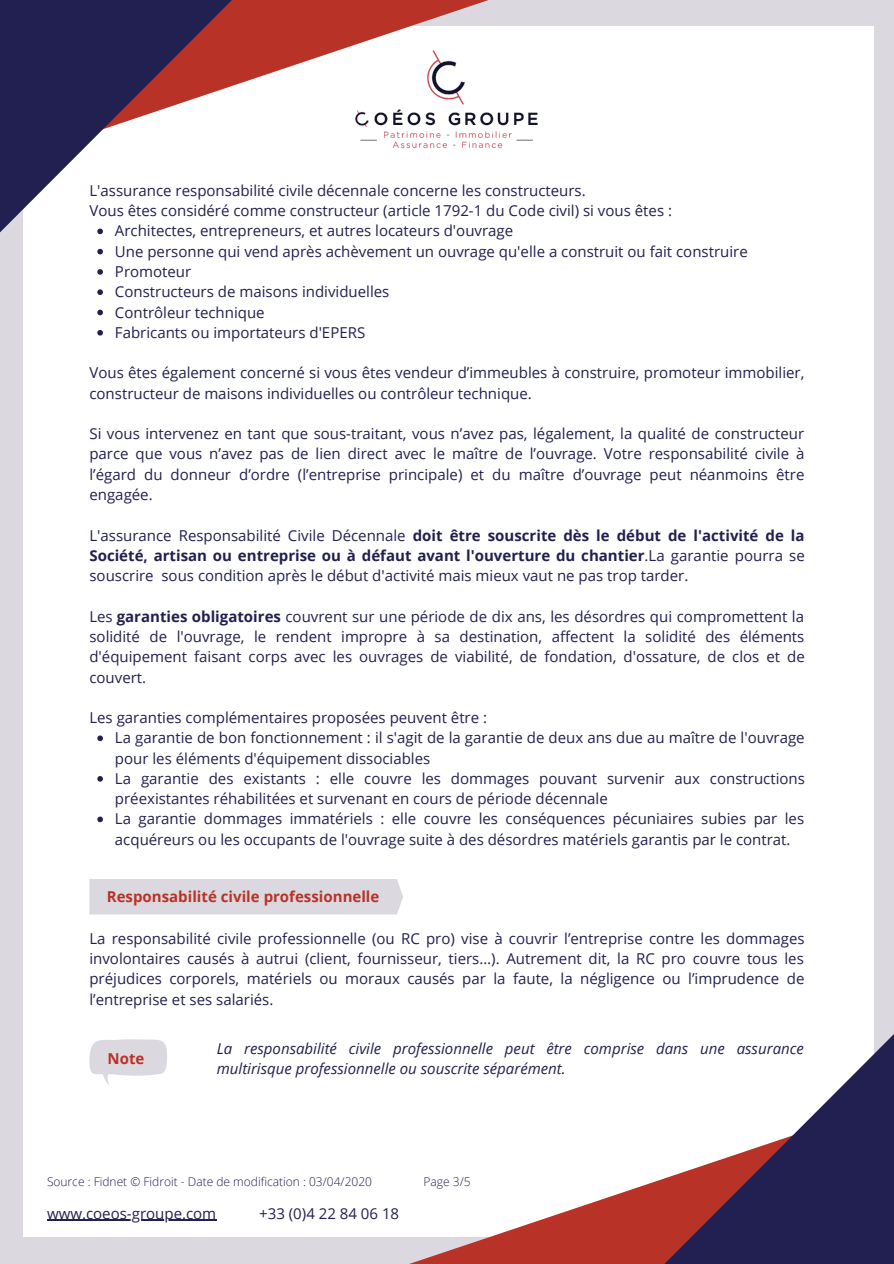
<style>
.page{position:relative;width:894px;height:1264px;background:#fff}
.page>*{position:absolute;margin:0;border:0;box-sizing:border-box;transform-origin:0 0}
.t1{font:15px/20.2px "Open Sans";color:#222050}
.t2{font:italic 15px/20.2px "Open Sans";color:#222050}
.t3{font:700 15px "Open Sans";color:#b93228}
.t4{font:300 12px "Open Sans";color:#222050}
.s1{font-weight:700}
</style>
<div class="page">
<div style="left:0;top:0;width:893px;height:1263px;background:#dbd9df"></div>
<div style="left:23px;top:26px;width:850px;height:1210px;background:#fff"></div>
<svg style="left:98px;top:0;width:391px;height:336px"></svg>
<svg style="left:0;top:0;width:243px;height:236px"></svg>
<svg style="left:406px;top:862px;width:468px;height:401px"></svg>
<svg style="left:652px;top:1028px;width:241px;height:235px"></svg>
<svg style="left:97px;top:228px;width:6px;height:6px"></svg>
<svg style="left:97px;top:249px;width:6px;height:5px"></svg>
<svg style="left:97px;top:269px;width:6px;height:6px"></svg>
<svg style="left:97px;top:289px;width:6px;height:6px"></svg>
<svg style="left:97px;top:310px;width:6px;height:5px"></svg>
<svg style="left:97px;top:330px;width:6px;height:5px"></svg>
<svg style="left:97px;top:735px;width:6px;height:6px"></svg>
<svg style="left:97px;top:776px;width:6px;height:5px"></svg>
<svg style="left:97px;top:816px;width:6px;height:6px"></svg>
<div style="left:89px;top:879px;width:314px;height:35px;background:#dbd9df"></div>
<hr style="left:47px;top:1219px;width:169px;height:1px;background:#222050">
<svg style="left:89px;top:1039px;width:78px;height:46px"></svg>
<img style="left:350px;top:50px;width:188px;height:101px">
<p class="t1" style="left:89px;top:180px;width:584px">L'assurance responsabilité civile décennale concerne les constructeurs.<br>Vous êtes considéré comme constructeur (article 1792-1 du Code civil) si vous êtes :</p>
<p class="t1" style="left:115px;top:220px;width:634px">Architectes, entrepreneurs, et autres locateurs d'ouvrage<br>Une personne qui vend après achèvement un ouvrage qu'elle a construit ou fait construire Promoteur<br>Constructeurs de maisons individuelles<br>Contrôleur technique<br>Fabricants ou importateurs d'EPERS</p>
<p class="t1" style="left:89px;top:362px;width:716px">Vous êtes également concerné si vous êtes vendeur d’immeubles à construire, promoteur immobilier, constructeur de maisons individuelles ou contrôleur technique.</p>
<p class="t1" style="left:89px;top:423px;width:716px;text-align:justify">Si vous intervenez en tant que sous-traitant, vous n’avez pas, légalement, la qualité de constructeur parce que vous n’avez pas de lien direct avec le maître de l’ouvrage. Votre responsabilité civile à l’égard du donneur d’ordre (l’entreprise principale) et du maître d’ouvrage peut néanmoins être engagée.</p>
<p class="t1" style="left:89px;top:524px;width:716px;text-align:justify">L'assurance Responsabilité Civile Décennale <span class="s1">doit être souscrite dès le début de l'activité de la Société, artisan ou entreprise ou à défaut avant l'ouverture du chantier</span>.La garantie pourra se souscrire sous condition après le début d'activité mais mieux vaut ne pas trop tarder.</p>
<p class="t1" style="left:89px;top:605px;width:716px;text-align:justify">Les <span class="s1">garanties obligatoires</span> couvrent sur une période de dix ans, les désordres qui compromettent la solidité de l'ouvrage, le rendent impropre à sa destination, affectent la solidité des éléments d'équipement faisant corps avec les ouvrages de viabilité, de fondation, d'ossature, de clos et de couvert.</p>
<p class="t1" style="left:89px;top:707px;width:399px">Les garanties complémentaires proposées peuvent être :</p>
<p class="t1" style="left:115px;top:727px;width:691px">La garantie de bon fonctionnement : il s'agit de la garantie de deux ans due au maître de l'ouvrage pour les éléments d'équipement dissociables<br>La garantie des existants : elle couvre les dommages pouvant survenir aux constructions préexistantes réhabilitées et survenant en cours de période décennale<br>La garantie dommages immatériels : elle couvre les conséquences pécuniaires subies par les acquéreurs ou les occupants de l'ouvrage suite à des désordres matériels garantis par le contrat.</p>
<p class="t3" style="left:107px;top:885px;width:274px">Responsabilité civile professionnelle</p>
<p class="t1" style="left:89px;top:927px;width:716px;text-align:justify">La responsabilité civile professionnelle (ou RC pro) vise à couvrir l’entreprise contre les dommages involontaires causés à autrui (client, fournisseur, tiers…). Autrement dit, la RC pro couvre tous les préjudices corporels, matériels ou moraux causés par la faute, la négligence ou l’imprudence de l’entreprise et ses salariés.</p>
<p class="t3" style="left:107px;top:1047px;width:38px">Note</p>
<p class="t2" style="left:217px;top:1037px;width:588px">La responsabilité civile professionnelle peut être comprise dans une assurance multirisque professionnelle ou souscrite séparément.</p>
<p class="t4" style="left:47px;top:1173px;width:326px">Source : Fidnet © Fidroit - Date de modification : 03/04/2020</p>
<p class="t4" style="left:423px;top:1173px;width:49px">Page 3/5</p>
<p class="t1" style="left:47px;top:1202px;width:171px">www.coeos-groupe.com</p>
<p class="t1" style="left:259px;top:1202px;width:141px">+33 (0)4 22 84 06 18</p>
</div>
